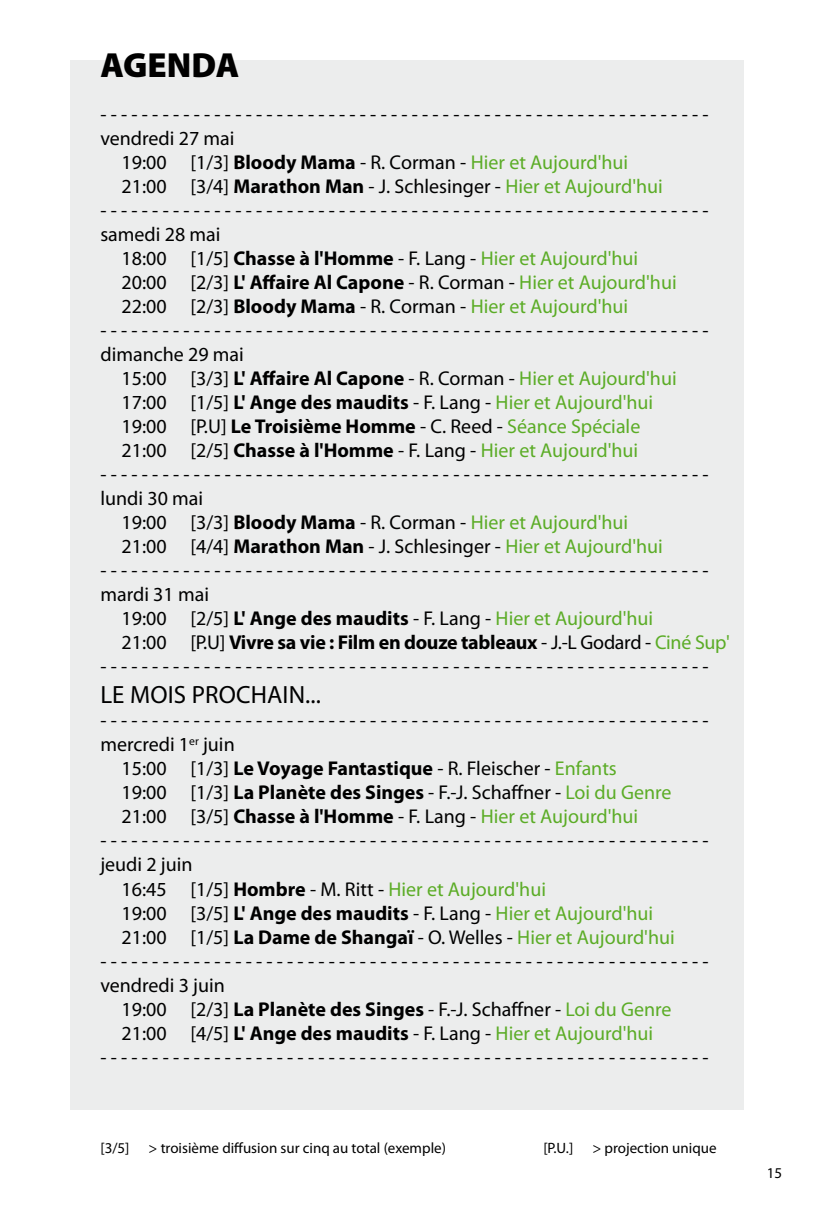
<style>
.page{position:relative;width:815px;height:1205px;background:#fff}
.page>*{position:absolute;margin:0;border:0;box-sizing:border-box;transform-origin:0 0}
.t1{font:900 35px "Myriad Pro";color:#000}
.t2{font:25px "Myriad Pro";letter-spacing:.005em;color:#000}
.t3{font:20px "Myriad Pro";color:#000}
.t4{font:700 20px "Myriad Pro";letter-spacing:-.015em;color:#000}
.t5{font:15px "Myriad Pro";color:#000}
.s1{font-weight:700}
.s2{color:#5bac26}
.s3{font-weight:400}
.s4{font-weight:400;color:#5bac26}
</style>
<div class="page">
<div style="left:71px;top:60px;width:673px;height:1049px;background:#eceded"></div>
<h1 class="t1" style="left:100px;top:45px;width:140px">AGENDA</h1>
<p class="t3" style="left:100px;top:102px;width:610px">- - - - - - - - - - - - - - - - - - - - - - - - - - - - - - - - - - - - - - - - - - - - - - - - - - - - - - - - - - -</p>
<p class="t3" style="left:100px;top:126px;width:136px">vendredi 27 mai</p>
<p class="t3" style="left:122px;top:150px;width:508px">19:00 [1/3] <span class="s1">Bloody Mama</span> - R. Corman - <span class="s2">Hier et Aujourd'hui</span></p>
<p class="t3" style="left:122px;top:174px;width:543px">21:00 [3/4] <span class="s1">Marathon Man</span> - J. Schlesinger - <span class="s2">Hier et Aujourd'hui</span></p>
<p class="t3" style="left:100px;top:198px;width:610px">- - - - - - - - - - - - - - - - - - - - - - - - - - - - - - - - - - - - - - - - - - - - - - - - - - - - - - - - - - -</p>
<p class="t3" style="left:100px;top:222px;width:122px">samedi 28 mai</p>
<p class="t3" style="left:122px;top:246px;width:518px">18:00 [1/5] <span class="s1">Chasse à l'Homme</span> - F. Lang - <span class="s2">Hier et Aujourd'hui</span></p>
<p class="t3" style="left:122px;top:270px;width:557px">20:00 [2/3] <span class="s1">L' Affaire Al Capone</span> - R. Corman - <span class="s2">Hier et Aujourd'hui</span></p>
<p class="t3" style="left:122px;top:294px;width:508px">22:00 [2/3] <span class="s1">Bloody Mama</span> - R. Corman - <span class="s2">Hier et Aujourd'hui</span></p>
<p class="t3" style="left:100px;top:318px;width:610px">- - - - - - - - - - - - - - - - - - - - - - - - - - - - - - - - - - - - - - - - - - - - - - - - - - - - - - - - - - -</p>
<p class="t3" style="left:100px;top:342px;width:145px">dimanche 29 mai</p>
<p class="t3" style="left:122px;top:366px;width:557px">15:00 [3/3] <span class="s1">L' Affaire Al Capone</span> - R. Corman - <span class="s2">Hier et Aujourd'hui</span></p>
<p class="t3" style="left:122px;top:390px;width:533px">17:00 [1/5] <span class="s1">L' Ange des maudits</span> - F. Lang - <span class="s2">Hier et Aujourd'hui</span></p>
<p class="t3" style="left:122px;top:414px;width:520px">19:00 [P.U] <span class="s1">Le Troisième Homme</span> - C. Reed - <span class="s2">Séance Spéciale</span></p>
<p class="t3" style="left:122px;top:438px;width:518px">21:00 [2/5] <span class="s1">Chasse à l'Homme</span> - F. Lang - <span class="s2">Hier et Aujourd'hui</span></p>
<p class="t3" style="left:100px;top:462px;width:610px">- - - - - - - - - - - - - - - - - - - - - - - - - - - - - - - - - - - - - - - - - - - - - - - - - - - - - - - - - - -</p>
<p class="t3" style="left:100px;top:486px;width:104px">lundi 30 mai</p>
<p class="t3" style="left:122px;top:510px;width:508px">19:00 [3/3] <span class="s1">Bloody Mama</span> - R. Corman - <span class="s2">Hier et Aujourd'hui</span></p>
<p class="t3" style="left:122px;top:534px;width:543px">21:00 [4/4] <span class="s1">Marathon Man</span> - J. Schlesinger - <span class="s2">Hier et Aujourd'hui</span></p>
<p class="t3" style="left:100px;top:558px;width:610px">- - - - - - - - - - - - - - - - - - - - - - - - - - - - - - - - - - - - - - - - - - - - - - - - - - - - - - - - - - -</p>
<p class="t3" style="left:100px;top:582px;width:110px">mardi 31 mai</p>
<p class="t3" style="left:122px;top:606px;width:533px">19:00 [2/5] <span class="s1">L' Ange des maudits</span> - F. Lang - <span class="s2">Hier et Aujourd'hui</span></p>
<p class="t4" style="left:122px;top:630px;width:610px"><span class="s3">21:00 [P.U]</span> Vivre sa vie : Film en douze tableaux <span class="s3">- J.-L Godard -</span> <span class="s4">Ciné Sup'</span></p>
<p class="t3" style="left:100px;top:654px;width:610px">- - - - - - - - - - - - - - - - - - - - - - - - - - - - - - - - - - - - - - - - - - - - - - - - - - - - - - - - - - -</p>
<p class="t2" style="left:100px;top:680px;width:222px">LE MOIS PROCHAIN...</p>
<p class="t3" style="left:100px;top:708px;width:610px">- - - - - - - - - - - - - - - - - - - - - - - - - - - - - - - - - - - - - - - - - - - - - - - - - - - - - - - - - - -</p>
<p class="t3" style="left:100px;top:732px;width:136px">mercredi 1<sup>er</sup> juin</p>
<p class="t3" style="left:122px;top:756px;width:497px">15:00 [1/3] <span class="s1">Le Voyage Fantastique</span> - R. Fleischer - <span class="s2">Enfants</span></p>
<p class="t3" style="left:122px;top:780px;width:551px">19:00 [1/3] <span class="s1">La Planète des Singes</span> - F.-J. Schaffner - <span class="s2">Loi du Genre</span></p>
<p class="t3" style="left:122px;top:804px;width:518px">21:00 [3/5] <span class="s1">Chasse à l'Homme</span> - F. Lang - <span class="s2">Hier et Aujourd'hui</span></p>
<p class="t3" style="left:100px;top:828px;width:610px">- - - - - - - - - - - - - - - - - - - - - - - - - - - - - - - - - - - - - - - - - - - - - - - - - - - - - - - - - - -</p>
<p class="t3" style="left:100px;top:852px;width:94px">jeudi 2 juin</p>
<p class="t3" style="left:122px;top:876px;width:426px">16:45 [1/5] <span class="s1">Hombre</span> - M. Ritt - <span class="s2">Hier et Aujourd'hui</span></p>
<p class="t3" style="left:122px;top:900px;width:533px">19:00 [3/5] <span class="s1">L' Ange des maudits</span> - F. Lang - <span class="s2">Hier et Aujourd'hui</span></p>
<p class="t3" style="left:122px;top:924px;width:555px">21:00 [1/5] <span class="s1">La Dame de Shangaï</span> - O. Welles - <span class="s2">Hier et Aujourd'hui</span></p>
<p class="t3" style="left:100px;top:948px;width:610px">- - - - - - - - - - - - - - - - - - - - - - - - - - - - - - - - - - - - - - - - - - - - - - - - - - - - - - - - - - -</p>
<p class="t3" style="left:100px;top:972px;width:126px">vendredi 3 juin</p>
<p class="t3" style="left:122px;top:996px;width:551px">19:00 [2/3] <span class="s1">La Planète des Singes</span> - F.-J. Schaffner - <span class="s2">Loi du Genre</span></p>
<p class="t3" style="left:122px;top:1020px;width:533px">21:00 [4/5] <span class="s1">L' Ange des maudits</span> - F. Lang - <span class="s2">Hier et Aujourd'hui</span></p>
<p class="t3" style="left:100px;top:1044px;width:610px">- - - - - - - - - - - - - - - - - - - - - - - - - - - - - - - - - - - - - - - - - - - - - - - - - - - - - - - - - - -</p>
<p class="t5" style="left:100px;top:1139px;width:31px">[3/5]</p>
<p class="t5" style="left:149px;top:1139px;width:299px">&gt; troisième diffusion sur cinq au total (exemple)</p>
<p class="t5" style="left:543px;top:1139px;width:31px">[P.U.]</p>
<p class="t5" style="left:592px;top:1139px;width:126px">&gt; projection unique</p>
<p class="t5" style="left:767px;top:1163px;width:17px">15</p>
</div>
